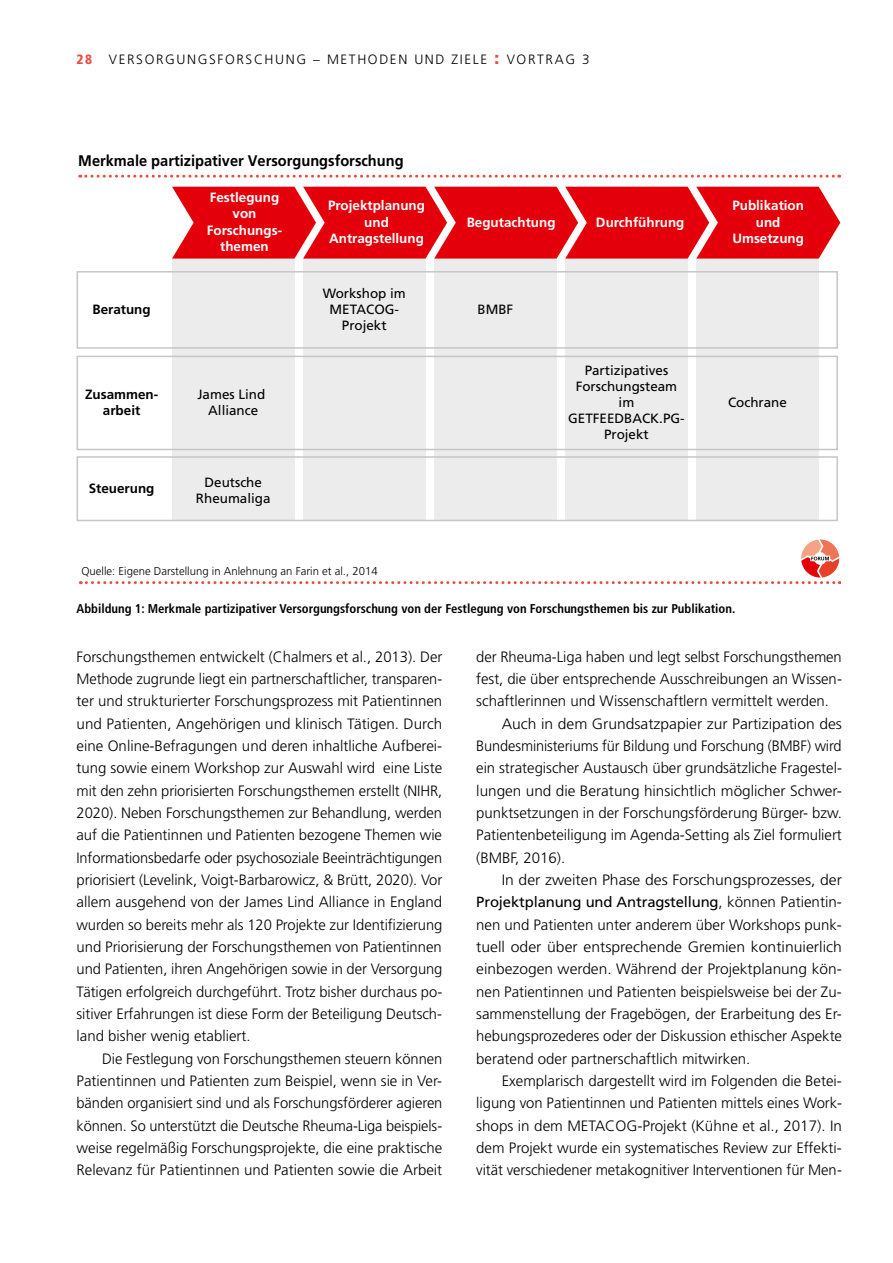
<style>
.page{position:relative;width:893px;height:1263px;background:#fff}
.page>*{position:absolute;margin:0;border:0;box-sizing:border-box;transform-origin:0 0}
.t1{font:700 15.3px "Frutiger LT Std";color:#000;scale:.95 1}
.Para_Indent{font:300 15px/22.4px "Frutiger LT Std";color:#000;text-align:justify}
.Para_Indent-2{font:300 15px/22.4px "Frutiger LT Std";color:#000;text-align:justify;scale:1.04 1}
.Para_Indent-3{font:300 15px "Frutiger LT Std";color:#000;scale:1.05 1}
.Para_Indent-4{font:14.7px "Frutiger LT Std";letter-spacing:-.01em;color:#000}
.t2{font:13.5px/16px "Frutiger LT Std";color:#000;text-align:center}
.t3{font:700 13.5px/16px "Frutiger LT Std";color:#fff;text-align:center}
.t4{font:300 13.5px "Frutiger LT Std";letter-spacing:.12em;color:#000}
.t5{font:700 13.5px/16px "Frutiger LT Std";color:#000;text-align:center}
.Image_Caption_x{font:700 condensed 12.75px "Frutiger LT Std";color:#000}
.t6{font:11.4px "Frutiger LT Std Light 2";color:#000}
.s1{font-weight:900;font-stretch:condensed;color:#ea4e43}
.s2{font-weight:900;font-size:17.55px;color:#ea4e43}
.s3{font-weight:300;font-size:15px}
</style>
<div class="page">
<svg style="left:80px;top:175px;width:760px;height:3px"></svg>
<svg style="left:80px;top:539px;width:760px;height:45px"></svg>
<svg style="left:172px;top:187px;width:668px;height:72px;background:#e51620"></svg>
<div style="left:172px;top:259px;width:122px;height:261px;background:#ececec"></div>
<div style="left:303px;top:259px;width:122px;height:261px;background:#ececec"></div>
<div style="left:434px;top:259px;width:123px;height:261px;background:#ececec"></div>
<div style="left:565px;top:259px;width:123px;height:261px;background:#ececec"></div>
<div style="left:696px;top:259px;width:123px;height:261px;background:#ececec"></div>
<svg style="left:77px;top:270px;width:761px;height:252px"></svg>
<p class="t4" style="left:77px;top:51px;width:450px"><span class="s1">28</span> Versorgungsforschung – Methoden und Ziele <span class="s2">:</span> VORTR</p>
<p class="t4" style="left:555px;top:51px;width:36px">AG 3</p>
<p class="t1" style="left:78px;top:152px;width:344px">Merkmale partizipativer Versorgungsforschung</p>
<p class="t3" style="left:207px;top:190px;width:77px">Festlegung von<br>Forschungs&shy;themen</p>
<p class="t3" style="left:328px;top:198px;width:98px">Projektplanung und<br>Antragstellung</p>
<p class="t5" style="left:93px;top:301px;width:60px">Beratung</p>
<p class="t5" style="left:85px;top:386px;width:75px">Zusammen&shy;arbeit</p>
<p class="t5" style="left:89px;top:480px;width:67px">Steuerung</p>
<p class="t2" style="left:197px;top:386px;width:69px">James Lind<br>Alliance</p>
<p class="t2" style="left:196px;top:474px;width:76px">Deutsche<br>Rheumaliga</p>
<p class="t2" style="left:323px;top:285px;width:85px">Workshop im<br>METACOG-<br>Projekt</p>
<p class="t6" style="left:81px;top:564px;width:298px">Quelle: Eigene Darstellung in Anlehnung an Farin et al., 2014</p>
<p class="t3" style="left:467px;top:214px;width:90px">Begutachtung</p>
<p class="t3" style="left:596px;top:214px;width:90px">Durchführung</p>
<p class="t2" style="left:477px;top:301px;width:37px">BMBF</p>
<p class="t2" style="left:568px;top:362px;width:118px">Partizipatives<br>Forschungsteam im<br>GETFEEDBACK.PG-<br>Projekt</p>
<p class="t3" style="left:732px;top:198px;width:73px">Publikation und<br>Umsetzung</p>
<p class="t2" style="left:728px;top:394px;width:60px">Cochrane</p>
<p class="Image_Caption_x" style="left:77px;top:601px;width:660px">Abbildung 1: Merkmale partizipativer Versorgungsforschung von der Festlegung von Forschungsthemen bis zur Publikation.</p>
<p class="Para_Indent" style="left:77px;top:646px;width:367px">Forschungsthemen entwickelt (Chalmers et al., 2013). Der Methode zugrunde liegt ein partnerschaftlicher, transparen&shy;ter und strukturierter Forschungsprozess mit Patientinnen und Patienten, Angehörigen und klinisch Tätigen. Durch eine Online-Befragungen und deren inhaltliche Aufberei&shy;tung sowie einem Workshop zur Auswahl wird eine Liste mit den zehn priorisierten Forschungsthemen erstellt (NIHR</p>
<p class="Para_Indent" style="left:77px;top:780px;width:367px;text-indent:362px">, 2020). Neben Forschungsthemen zur Behandlung, werden auf die Patientinnen und Patienten bezogene Themen wie Informationsbedarfe oder psychosoziale Beeinträchtigungen priorisiert (Levelink, Voigt-Barbarowicz, &amp; Brütt, 2020). Vor allem ausgehend von der James Lind Alliance in England wurden so bereits mehr als 120 Projekte zur Identifizierung und Priorisierung der Forschungsthemen von Patientinnen und Patienten, ihren Angehörigen sowie in der Versorgung Tätigen erfolgreich durchgeführt. Trotz bisher durchaus po&shy;sitiver Erfahrungen ist diese Form der Beteiligung Deutsch&shy;land bisher wenig etabliert.</p>
<p class="Para_Indent" style="left:77px;top:1047px;width:367px;text-indent:26px">Die Festlegung von Forschungsthemen steuern können Patientinnen und Patienten zum Beispiel, wenn sie in Ver&shy;bänden organisiert sind und als Forschungsförderer agieren können. So unterstützt die Deutsche Rheuma-Liga beispiels&shy;weise regelmäßig Forschungsprojekte, die eine praktische Relevanz für Patientinnen und Patienten sowie die Arbeit</p>
<p class="Para_Indent" style="left:476px;top:646px;width:367px">der Rheuma-Liga haben und legt selbst Forschungsthemen fest, die über entsprechende Ausschreibungen an Wissen&shy;schaftlerinnen und Wissenschaftlern vermittelt werden.</p>
<p class="Para_Indent-2" style="left:476px;top:713px;width:353px;text-indent:26px">Auch in dem Grundsatzpapier zur Partizipation des Bundesministeriums für Bildung und Forschung (BMBF) wird ein strategischer Austausch über grundsätzliche Fragestel&shy;lungen und die Beratung hinsichtlich möglicher Schwer&shy;punktsetzungen in der Forschungsförderung Bürger- bzw.<br>Patientenbeteiligung im Agenda-Setting als Ziel formuliert (BMBF, 2016).</p>
<p class="Para_Indent-3" style="left:502px;top:871px;width:325px">In der zweiten Phase des Forschungsprozesses, der</p>
<p class="Para_Indent-4" style="left:476px;top:894px;width:367px">Projektplanung und Antragstellung<span class="s3">, können Patientin-</span></p>
<p class="Para_Indent" style="left:476px;top:913px;width:367px">nen und Patienten unter anderem über Workshops punk&shy;tuell oder über entsprechende Gremien kontinuierlich einbezogen werden. Während der Projektplanung kön&shy;nen Patientinnen und Patienten beispielsweise bei der Zu&shy;sammenstellung der Fragebögen, der Erarbeitung des Er&shy;hebungsprozederes oder der Diskussion ethischer Aspekte beratend oder partnerschaftlich mitwirken.</p>
<p class="Para_Indent" style="left:476px;top:1070px;width:367px;text-indent:26px">Exemplarisch dargestellt wird im Folgenden die Betei&shy;ligung von Patientinnen und Patienten mittels eines Work&shy;shops in dem METACOG</p>
<p class="Para_Indent" style="left:476px;top:1114px;width:367px;text-indent:161px">-Projekt (Kühne et al., 2017). In dem Projekt wurde ein systematisches Review zur Effekti&shy;vität verschiedener metakognitiver Interventionen für Men-</p>
</div>
